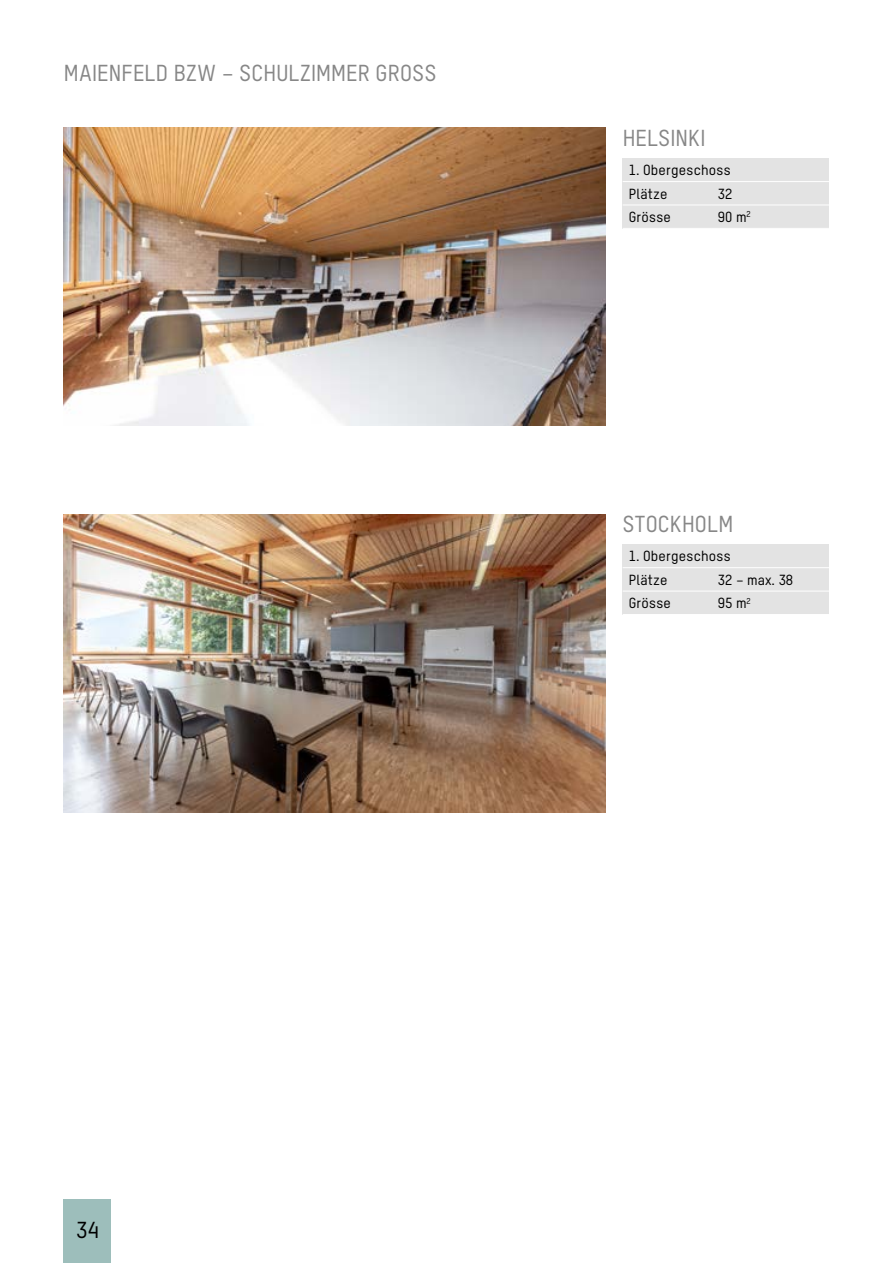
<style>
.page{position:relative;width:893px;height:1263px;background:#fff}
.page>*{position:absolute;margin:0;border:0;box-sizing:border-box;transform-origin:0 0}
.t1{font:22.5px "T Star Medium";letter-spacing:.015em;color:#878787}
.t2{font:22.5px "T Star Medium";color:#000}
.t3{font:14.25px/23.4px "T Star Medium";letter-spacing:.02em;color:#000}
</style>
<div class="page">
<img style="left:64px;top:514px;width:542px;height:298px">
<div style="left:623px;top:544px;width:206px;height:70px;background:#e3e3e3"></div>
<hr style="left:623px;top:591px;width:89px;height:1px;background:#fff">
<hr style="left:712px;top:591px;width:119px;height:1px;background:#fff">
<hr style="left:623px;top:567px;width:89px;height:1px;background:#fff">
<hr style="left:712px;top:567px;width:119px;height:1px;background:#fff">
<img style="left:64px;top:128px;width:542px;height:297px">
<div style="left:623px;top:158px;width:206px;height:70px;background:#e3e3e3"></div>
<hr style="left:623px;top:205px;width:89px;height:1px;background:#fff">
<hr style="left:712px;top:205px;width:119px;height:1px;background:#fff">
<hr style="left:623px;top:181px;width:89px;height:1px;background:#fff">
<hr style="left:712px;top:181px;width:119px;height:1px;background:#fff">
<div style="left:64px;top:1199px;width:47px;height:64px;background:#9dbebb"></div>
<h1 class="t1" style="left:64px;top:59px;width:374px">MAIENFELD BZW – SCHULZIMMER GROSS</h1>
<h1 class="t1" style="left:623px;top:124px;width:84px">HELSINKI</h1>
<p class="t3" style="left:629px;top:158px;width:104px">1. Obergeschoss<br>Plätze</p>
<p class="t3" style="left:718px;top:182px;width:16px">32</p>
<p class="t3" style="left:629px;top:205px;width:44px">Grösse</p>
<p class="t3" style="left:718px;top:205px;width:34px">90 m<sup>2</sup></p>
<h1 class="t1" style="left:623px;top:510px;width:112px">STOCKHOLM</h1>
<p class="t3" style="left:629px;top:544px;width:104px">1. Obergeschoss<br>Plätze</p>
<p class="t3" style="left:718px;top:568px;width:77px">32 – max. 38</p>
<p class="t3" style="left:629px;top:591px;width:44px">Grösse</p>
<p class="t3" style="left:718px;top:591px;width:34px">95 m<sup>2</sup></p>
<h1 class="t2" style="left:76px;top:1216px;width:24px">34</h1>
</div>
